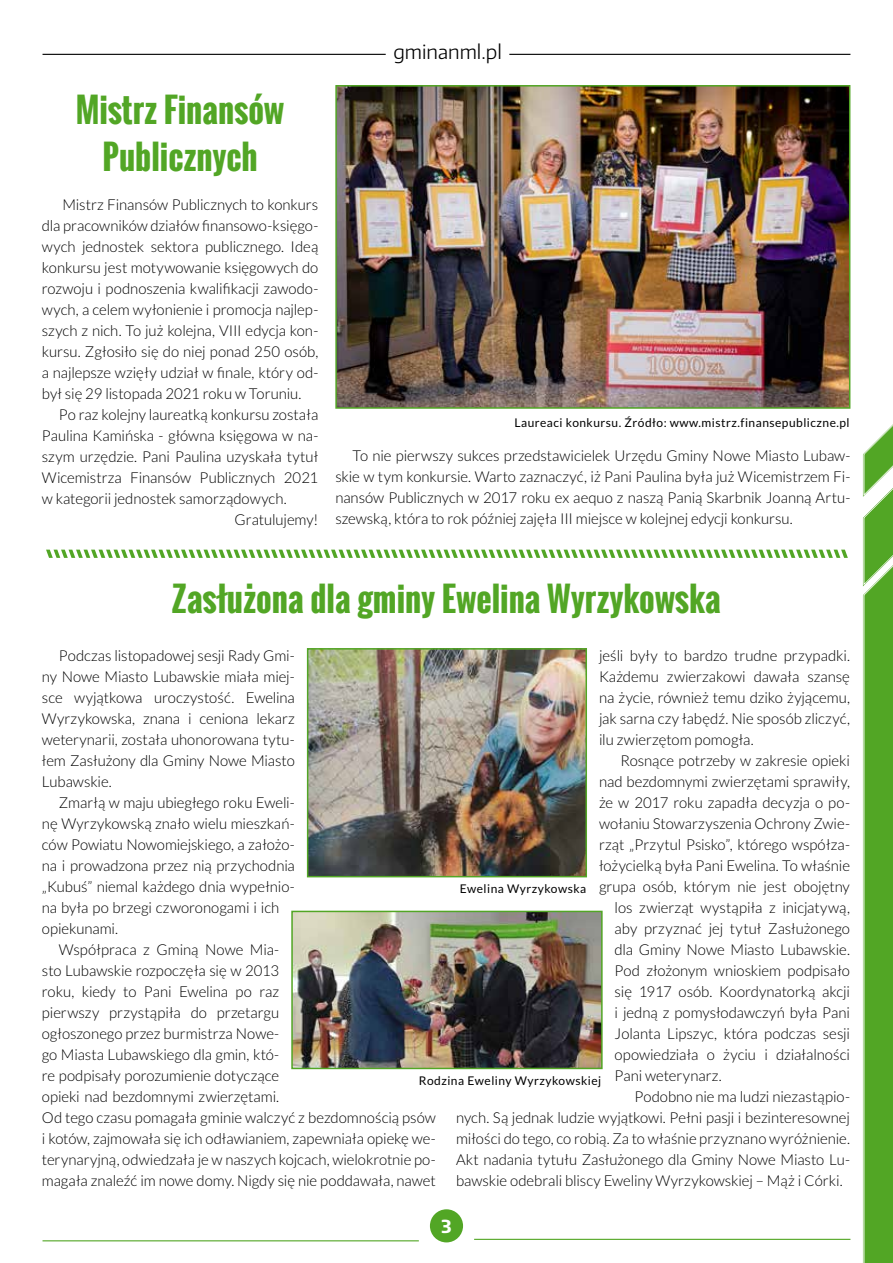
<style>
.page{position:relative;width:893px;height:1263px;background:#fff}
.page>*{position:absolute;margin:0;border:0;box-sizing:border-box;transform-origin:0 0}
.t1{font:700 33px/46.5px "Oswald";color:#52a625;text-align:center}
.t2{font:300 19.5px "Encode Sans";color:#000}
.t3{font:700 18px "Encode Sans";color:#fff}
.t4{font:300 15px/21px "Lato";letter-spacing:-.005em;color:#000;text-align:justify}
.t5{font:12px "Lato";letter-spacing:.04em;color:#000}
</style>
<div class="page">
<hr style="left:43px;top:54px;width:343px;height:1px;background:#000">
<hr style="left:509px;top:54px;width:341px;height:1px;background:#000">
<svg style="left:863px;top:424px;width:30px;height:839px;background:#6eb449"></svg>
<img style="left:338px;top:88px;width:509px;height:318px">
<div style="left:335px;top:85px;width:515px;height:324px;border:2px solid #52a625"></div>
<svg style="left:46px;top:550px;width:802px;height:8px"></svg>
<img style="left:310px;top:651px;width:274px;height:223px">
<div style="left:307px;top:648px;width:280px;height:229px;border:2px solid #52a625"></div>
<img style="left:294px;top:914px;width:306px;height:152px">
<div style="left:291px;top:911px;width:312px;height:158px;border:2px solid #52a625"></div>
<div style="left:430px;top:1209px;width:33px;height:33px;background:#52a625;border-radius:50%"></div>
<hr style="left:43px;top:1240px;width:376px;height:1px;background:#52a625">
<hr style="left:474px;top:1239px;width:376px;height:1px;background:#52a625">
<h1 class="t1" style="left:76px;top:87px;width:210px">Mistrz Finansów<br>Publicznych</h1>
<p class="t4" style="left:42px;top:194px;width:278px;text-indent:20px">Mistrz Finansów Publicznych to konkurs dla pracowników działów finansowo-księgo&shy;wych jednostek sektora publicznego. Ideą konkursu jest motywowanie księgowych do rozwoju i podnoszenia kwalifikacji zawodo&shy;wych, a celem wyłonienie i promocja najlep&shy;szych z nich. To już kolejna, VIII edycja kon&shy;kursu. Zgłosiło się do niej ponad 250 osób, a najlepsze wzięły udział w finale, który od&shy;był się 29 listopada 2021 roku w Toruniu.</p>
<p class="t4" style="left:59px;top:404px;width:261px">Po raz kolejny laureatką konkursu została</p>
<p class="t4" style="left:42px;top:425px;width:278px">Paulina Kamińska - główna księgowa w na-</p>
<p class="t4" style="left:42px;top:446px;width:278px">szym urzędzie. Pani Paulina uzyskała tytuł</p>
<p class="t4" style="left:42px;top:467px;width:278px">Wicemistrza Finansów Publicznych 2021</p>
<p class="t4" style="left:42px;top:488px;width:246px">w kategorii jednostek samorządowych.</p>
<p class="t4" style="left:235px;top:509px;width:85px">Gratulujemy!</p>
<h2 class="t2" style="left:393px;top:39px;width:110px">gminanml.pl</h2>
<p class="t5" style="left:514px;top:416px;width:337px">Laureaci konkursu. Źródło: www.mistrz.finansepubliczne.pl</p>
<p class="t4" style="left:335px;top:445px;width:517px;text-indent:17px">To nie pierwszy sukces przedstawicielek Urzędu Gminy Nowe Miasto Lubaw&shy;skie w tym konkursie. Warto zaznaczyć, iż Pani Paulina była już Wicemistrzem Fi&shy;nansów Publicznych w 2017 roku ex aequo z naszą Panią Skarbnik Joanną Artu&shy;szewską, która to rok później zajęła III miejsce w kolejnej edycji konkursu.</p>
<h1 class="t1" style="left:171px;top:576px;width:551px">Zasłużona dla gminy Ewelina Wyrzykowska</h1>
<p class="t4" style="left:599px;top:645px;width:252px">jeśli były to bardzo trudne przypadki.<br>Każdemu zwierzakowi dawała szansę na życie, również temu dziko żyjącemu, jak sarna czy łabędź. Nie sposób zliczyć, ilu zwierzętom pomogła.</p>
<p class="t4" style="left:620px;top:750px;width:231px">Rosnące potrzeby w zakresie opieki</p>
<p class="t4" style="left:599px;top:771px;width:252px">nad bezdomnymi zwierzętami sprawiły,</p>
<p class="t4" style="left:599px;top:792px;width:252px">że w 2017 roku zapadła decyzja o po-</p>
<p class="t4" style="left:599px;top:813px;width:252px">wołaniu Stowarzyszenia Ochrony Zwie-</p>
<p class="t4" style="left:599px;top:834px;width:252px">rząt „Przytul Psisko”, którego współza-</p>
<p class="t4" style="left:599px;top:855px;width:252px">łożycielką była Pani Ewelina. To właśnie</p>
<p class="t4" style="left:599px;top:876px;width:252px">grupa osób, którym nie jest obojętny</p>
<p class="t4" style="left:615px;top:897px;width:237px">los zwierząt wystąpiła z inicjatywą,</p>
<p class="t4" style="left:615px;top:918px;width:237px">aby przyznać jej tytuł Zasłużonego</p>
<p class="t4" style="left:615px;top:939px;width:237px">dla Gminy Nowe Miasto Lubawskie.</p>
<p class="t4" style="left:615px;top:960px;width:237px">Pod złożonym wnioskiem podpisało</p>
<p class="t4" style="left:615px;top:981px;width:237px">się 1917 osób. Koordynatorką akcji</p>
<p class="t4" style="left:615px;top:1002px;width:237px">i jedną z pomysłodawczyń była Pani</p>
<p class="t4" style="left:615px;top:1023px;width:237px">Jolanta Lipszyc, która podczas sesji</p>
<p class="t4" style="left:615px;top:1044px;width:237px">opowiedziała o życiu i działalności</p>
<p class="t4" style="left:615px;top:1065px;width:108px">Pani weterynarz.</p>
<p class="t4" style="left:635px;top:1086px;width:217px">Podobno nie ma ludzi niezastąpio-</p>
<p class="t4" style="left:456px;top:1107px;width:395px">nych. Są jednak ludzie wyjątkowi. Pełni pasji i bezinteresownej</p>
<p class="t4" style="left:456px;top:1128px;width:395px">miłości do tego, co robią. Za to właśnie przyznano wyróżnienie.</p>
<p class="t4" style="left:456px;top:1149px;width:395px">Akt nadania tytułu Zasłużonego dla Gminy Nowe Miasto Lu-</p>
<p class="t4" style="left:456px;top:1170px;width:388px">bawskie odebrali bliscy Eweliny Wyrzykowskiej – Mąż i Córki.</p>
<p class="t4" style="left:42px;top:645px;width:254px;text-indent:17px">Podczas listopadowej sesji Rady Gmi&shy;ny Nowe Miasto Lubawskie miała miej&shy;sce wyjątkowa uroczystość. Ewelina Wyrzykowska, znana i ceniona lekarz weterynarii, została uhonorowana tytu&shy;łem Zasłużony dla Gminy Nowe Miasto Lubawskie.</p>
<p class="t4" style="left:42px;top:792px;width:254px;text-align:left;text-indent:17px">Zmarłą w maju ubiegłego roku Eweli&shy;nę Wyrzykowską znało wielu mieszkań&shy;ców Powiatu Nowomiejskiego, a założo&shy;na i prowadzona przez nią przychodnia „Kubuś” niemal każdego dnia wypełnio&shy;na była po brzegi czworonogami i ich opiekunami.</p>
<p class="t4" style="left:42px;top:939px;width:395px;text-align:left;text-indent:17px">Współpraca z Gminą Nowe Mia-<br>sto Lubawskie rozpoczęła się w 2013<br>roku, kiedy to Pani Ewelina po raz<br>pierwszy przystąpiła do przetargu<br>ogłoszonego przez burmistrza Nowe-<br>go Miasta Lubawskiego dla gmin, któ-<br>re podpisały porozumienie dotyczące<br>opieki nad bezdomnymi zwierzętami.<br>Od tego czasu pomagała gminie walczyć z bezdomnością psów i kotów, zajmowała się ich odławianiem, zapewniała opiekę we&shy;terynaryjną, odwiedzała je w naszych kojcach, wielokrotnie po&shy;magała znaleźć im nowe domy. Nigdy się nie poddawała, nawet</p>
<p class="t5" style="left:460px;top:882px;width:128px">Ewelina Wyrzykowska</p>
<p class="t5" style="left:419px;top:1074px;width:184px">Rodzina Eweliny Wyrzykowskiej</p>
<p class="t3" style="left:441px;top:1214px;width:12px">3</p>
</div>
